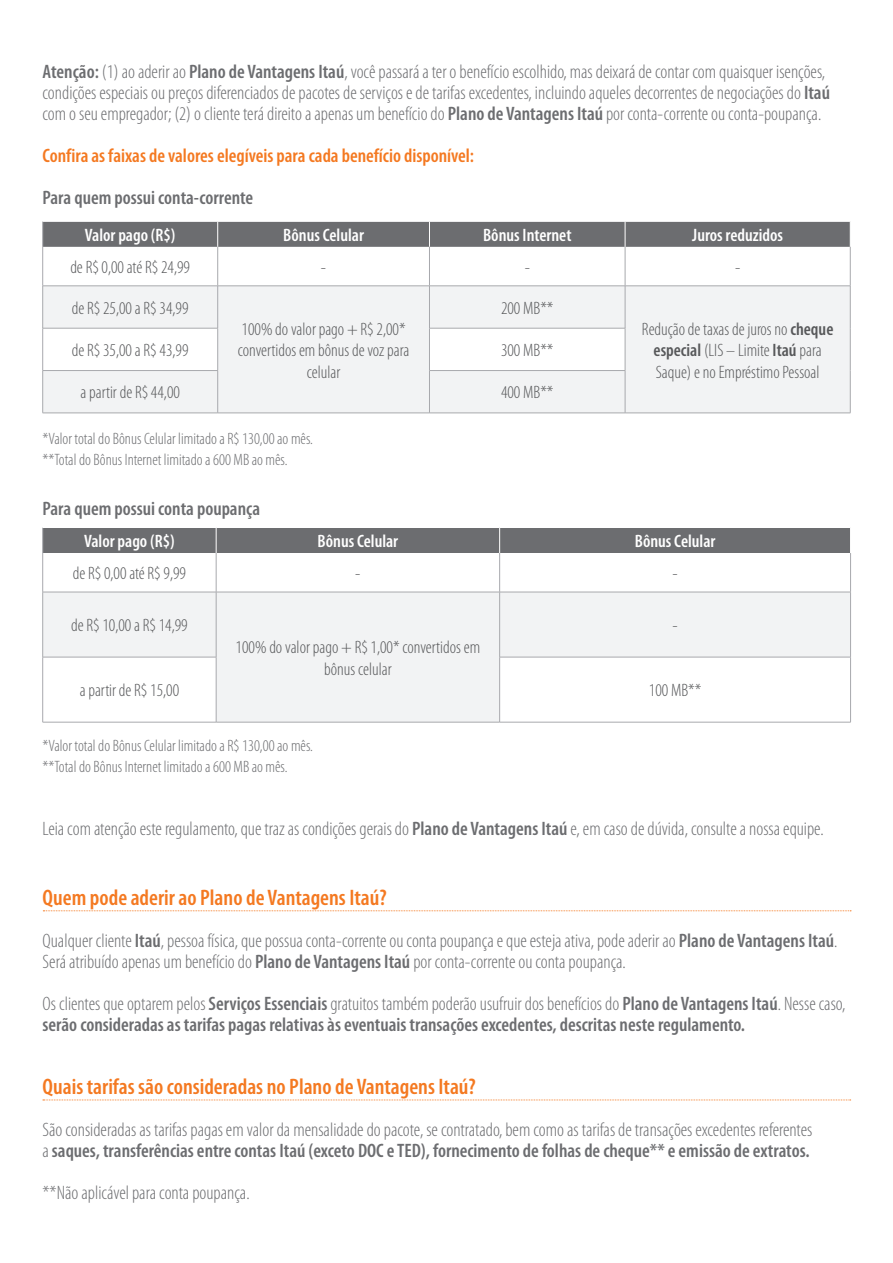
<style>
.page{position:relative;width:893px;height:1263px;background:#fff}
.page>*{position:absolute;margin:0;border:0;box-sizing:border-box;transform-origin:0 0}
.t1{font:600 condensed 22.5px "Myriad Pro";color:#f47921}
.t2{font:300 condensed 19.5px/21px "Myriad Pro";color:#6c6d70}
.t3{font:600 condensed 19.5px/21px "Myriad Pro";color:#6c6d70}
.t4{font:600 condensed 19.5px "Myriad Pro";color:#f47921}
.t5{font:300 condensed 18px/21.6px "Myriad Pro";color:#57585a;text-align:center}
.t6{font:600 condensed 18px "Myriad Pro";color:#fff}
.t7{font:300 condensed 16.5px/21px "Myriad Pro";color:#6c6d70}
.s1{font-weight:600}
.s2{font-weight:300}
</style>
<div class="page">
<div style="left:43px;top:287px;width:807px;height:126px;background:#f2f3f4"></div>
<svg style="left:43px;top:328px;width:582px;height:43px"></svg>
<svg style="left:42px;top:221px;width:809px;height:26px;background:#727376"></svg>
<hr style="left:42px;top:247px;width:1px;height:39px;background:#a8a9ad">
<hr style="left:217px;top:247px;width:1px;height:39px;background:#a8a9ad">
<hr style="left:429px;top:247px;width:1px;height:39px;background:#a8a9ad">
<hr style="left:625px;top:247px;width:1px;height:39px;background:#a8a9ad">
<hr style="left:850px;top:247px;width:1px;height:39px;background:#a8a9ad">
<hr style="left:43px;top:286px;width:175px;height:1px;background:#a8a9ad">
<hr style="left:42px;top:286px;width:1px;height:42px;background:#a8a9ad">
<hr style="left:218px;top:286px;width:211px;height:1px;background:#a8a9ad">
<hr style="left:217px;top:286px;width:1px;height:42px;background:#a8a9ad">
<hr style="left:429px;top:286px;width:196px;height:1px;background:#a8a9ad">
<hr style="left:429px;top:286px;width:1px;height:42px;background:#a8a9ad">
<hr style="left:625px;top:286px;width:225px;height:1px;background:#a8a9ad">
<hr style="left:625px;top:286px;width:1px;height:42px;background:#a8a9ad">
<hr style="left:850px;top:286px;width:1px;height:42px;background:#a8a9ad">
<hr style="left:43px;top:328px;width:175px;height:1px;background:#a8a9ad">
<hr style="left:42px;top:328px;width:1px;height:42px;background:#a8a9ad">
<hr style="left:217px;top:328px;width:1px;height:42px;background:#a8a9ad">
<hr style="left:429px;top:328px;width:196px;height:1px;background:#a8a9ad">
<hr style="left:429px;top:328px;width:1px;height:42px;background:#a8a9ad">
<hr style="left:625px;top:328px;width:1px;height:42px;background:#a8a9ad">
<hr style="left:850px;top:328px;width:1px;height:43px;background:#a8a9ad">
<hr style="left:43px;top:370px;width:175px;height:1px;background:#a8a9ad">
<hr style="left:42px;top:371px;width:1px;height:42px;background:#a8a9ad">
<hr style="left:217px;top:371px;width:1px;height:42px;background:#a8a9ad">
<hr style="left:429px;top:370px;width:196px;height:1px;background:#a8a9ad">
<hr style="left:429px;top:371px;width:1px;height:42px;background:#a8a9ad">
<hr style="left:625px;top:371px;width:1px;height:42px;background:#a8a9ad">
<hr style="left:850px;top:371px;width:1px;height:42px;background:#a8a9ad">
<hr style="left:43px;top:413px;width:175px;height:1px;background:#a8a9ad">
<hr style="left:218px;top:413px;width:211px;height:1px;background:#a8a9ad">
<hr style="left:429px;top:413px;width:196px;height:1px;background:#a8a9ad">
<hr style="left:625px;top:413px;width:225px;height:1px;background:#a8a9ad">
<div style="left:43px;top:593px;width:807px;height:64px;background:#f2f3f4"></div>
<svg style="left:43px;top:657px;width:807px;height:65px"></svg>
<div style="left:42px;top:527px;width:808px;height:26px;background:#6c6d70"></div>
<hr style="left:216px;top:527px;width:284px;height:1px;background:#fff">
<hr style="left:500px;top:527px;width:351px;height:1px;background:#fff">
<hr style="left:43px;top:527px;width:173px;height:1px;background:#fff">
<hr style="left:42px;top:553px;width:1px;height:39px;background:#a8a9ad">
<hr style="left:216px;top:553px;width:1px;height:39px;background:#a8a9ad">
<hr style="left:499px;top:553px;width:1px;height:39px;background:#a8a9ad">
<hr style="left:850px;top:553px;width:1px;height:39px;background:#a8a9ad">
<hr style="left:43px;top:592px;width:173px;height:1px;background:#a8a9ad">
<hr style="left:42px;top:592px;width:1px;height:65px;background:#a8a9ad">
<hr style="left:216px;top:592px;width:284px;height:1px;background:#a8a9ad">
<hr style="left:216px;top:592px;width:1px;height:65px;background:#a8a9ad">
<hr style="left:500px;top:592px;width:351px;height:1px;background:#a8a9ad">
<hr style="left:499px;top:592px;width:1px;height:65px;background:#a8a9ad">
<hr style="left:850px;top:592px;width:1px;height:65px;background:#a8a9ad">
<hr style="left:43px;top:657px;width:173px;height:1px;background:#a8a9ad">
<hr style="left:42px;top:657px;width:1px;height:65px;background:#a8a9ad">
<hr style="left:216px;top:657px;width:1px;height:65px;background:#a8a9ad">
<hr style="left:499px;top:657px;width:352px;height:1px;background:#a8a9ad">
<hr style="left:499px;top:657px;width:1px;height:65px;background:#a8a9ad">
<hr style="left:850px;top:657px;width:1px;height:65px;background:#a8a9ad">
<hr style="left:43px;top:722px;width:173px;height:1px;background:#a8a9ad">
<hr style="left:216px;top:722px;width:284px;height:1px;background:#a8a9ad">
<hr style="left:500px;top:722px;width:351px;height:1px;background:#a8a9ad">
<svg style="left:43px;top:910px;width:808px;height:1px"></svg>
<svg style="left:43px;top:1099px;width:808px;height:1px"></svg>
<p class="t2" style="left:43px;top:62px;width:789px"><span class="s1">Atenção:</span> (1) ao aderir ao <span class="s1">Plano de Vantagens Itaú</span>, você passará a ter o benefício escolhido, mas deixará de contar com quaisquer isenções, condições especiais ou preços diferenciados de pacotes de serviços e de tarifas excedentes, incluindo aqueles decorrentes de negociações do <span class="s1">Itaú </span>com o seu empregador; (2) o cliente terá direito a apenas um benefício do <span class="s1">Plano de Vantagens Itaú</span> por conta-corrente ou conta-poupança.</p>
<p class="t4" style="left:43px;top:145px;width:433px">Confira as faixas de valores elegíveis para cada benefício disponível:</p>
<p class="t3" style="left:43px;top:188px;width:212px">Para quem possui conta-corrente</p>
<p class="t6" style="left:85px;top:225px;width:92px">Valor pago (R$)</p>
<p class="t6" style="left:283px;top:225px;width:82px">Bônus Celular</p>
<p class="t6" style="left:483px;top:225px;width:90px">Bônus Internet</p>
<p class="t6" style="left:692px;top:225px;width:92px">Juros reduzidos</p>
<p class="t5" style="left:70px;top:257px;width:121px">de R$ 0,00 até R$ 24,99</p>
<p class="t5" style="left:321px;top:257px;width:7px">-</p>
<p class="t5" style="left:525px;top:257px;width:7px">-</p>
<p class="t5" style="left:735px;top:257px;width:7px">-</p>
<p class="t5" style="left:72px;top:297px;width:118px">de R$ 25,00 a R$ 34,99</p>
<p class="t5" style="left:238px;top:318px;width:173px">100% do valor pago + R$ 2,00* convertidos em bônus de voz para celular</p>
<p class="t5" style="left:501px;top:297px;width:54px">200 MB**</p>
<p class="t5" style="left:642px;top:318px;width:193px">Redução de taxas de juros no <span class="s1">cheque especial</span> (LIS – Limite <span class="s1">Itaú</span> para<br>Saque) e no Empréstimo Pessoal</p>
<p class="t5" style="left:72px;top:340px;width:118px">de R$ 35,00 a R$ 43,99</p>
<p class="t5" style="left:501px;top:340px;width:54px">300 MB**</p>
<p class="t5" style="left:80px;top:382px;width:101px">a partir de R$ 44,00</p>
<p class="t5" style="left:501px;top:382px;width:54px">400 MB**</p>
<p class="t7" style="left:43px;top:429px;width:272px">*Valor total do Bônus Celular limitado a R$ 130,00 ao mês. **Total do Bônus Internet limitado a 600 MB ao mês.</p>
<p class="t3" style="left:43px;top:498px;width:219px">Para quem possui conta poupança</p>
<p class="t6" style="left:84px;top:531px;width:92px">Valor pago (R$)</p>
<p class="t6" style="left:318px;top:531px;width:82px">Bônus Celular</p>
<p class="t6" style="left:635px;top:531px;width:82px">Bônus Celular</p>
<p class="t5" style="left:73px;top:563px;width:115px">de R$ 0,00 até R$ 9,99</p>
<p class="t5" style="left:355px;top:563px;width:7px">-</p>
<p class="t5" style="left:672px;top:563px;width:7px">-</p>
<p class="t5" style="left:71px;top:615px;width:118px">de R$ 10,00 a R$ 14,99</p>
<p class="t5" style="left:236px;top:637px;width:246px">100% do valor pago + R$ 1,00* convertidos em bônus celular</p>
<p class="t5" style="left:672px;top:615px;width:7px">-</p>
<p class="t5" style="left:80px;top:680px;width:101px">a partir de R$ 15,00</p>
<p class="t5" style="left:649px;top:680px;width:54px">100 MB**</p>
<p class="t7" style="left:43px;top:735px;width:272px">*Valor total do Bônus Celular limitado a R$ 130,00 ao mês. **Total do Bônus Internet limitado a 600 MB ao mês.</p>
<p class="t2" style="left:43px;top:818px;width:783px">Leia com atenção este regulamento, que traz as condições gerais do <span class="s1">Plano de Vantagens Itaú</span> e, em caso de dúvida, consulte a nossa equipe.</p>
<p class="t1" style="left:43px;top:885px;width:346px">Quem pode aderir ao Plano de Vantagens Itaú?</p>
<p class="t2" style="left:43px;top:930px;width:796px">Qualquer cliente <span class="s1">Itaú</span>, pessoa física, que possua conta-corrente ou conta poupança e que esteja ativa, pode aderir ao <span class="s1">Plano de Vantagens Itaú</span>.<br>Será atribuído apenas um benefício do <span class="s1">Plano de Vantagens Itaú</span> por conta-corrente ou conta poupança.</p>
<p class="t3" style="left:43px;top:993px;width:804px"><span class="s2">Os clientes que optarem pelos</span> Serviços Essenciais <span class="s2">gratuitos também poderão usufruir dos benefícios do</span> Plano de Vantagens Itaú<span class="s2">. Nesse caso, </span>serão consideradas as tarifas pagas relativas às eventuais transações excedentes, descritas neste regulamento.</p>
<p class="t1" style="left:43px;top:1074px;width:435px">Quais tarifas são consideradas no Plano de Vantagens Itaú?</p>
<p class="t2" style="left:43px;top:1119px;width:771px">São consideradas as tarifas pagas em valor da mensalidade do pacote, se contratado, bem como as tarifas de transações excedentes referentes a <span class="s1">saques, transferências entre contas Itaú (exceto DOC e TED), fornecimento de folhas de cheque** e emissão de extratos.</span></p>
<p class="t2" style="left:43px;top:1182px;width:209px">**Não aplicável para conta poupança.</p>
</div>
